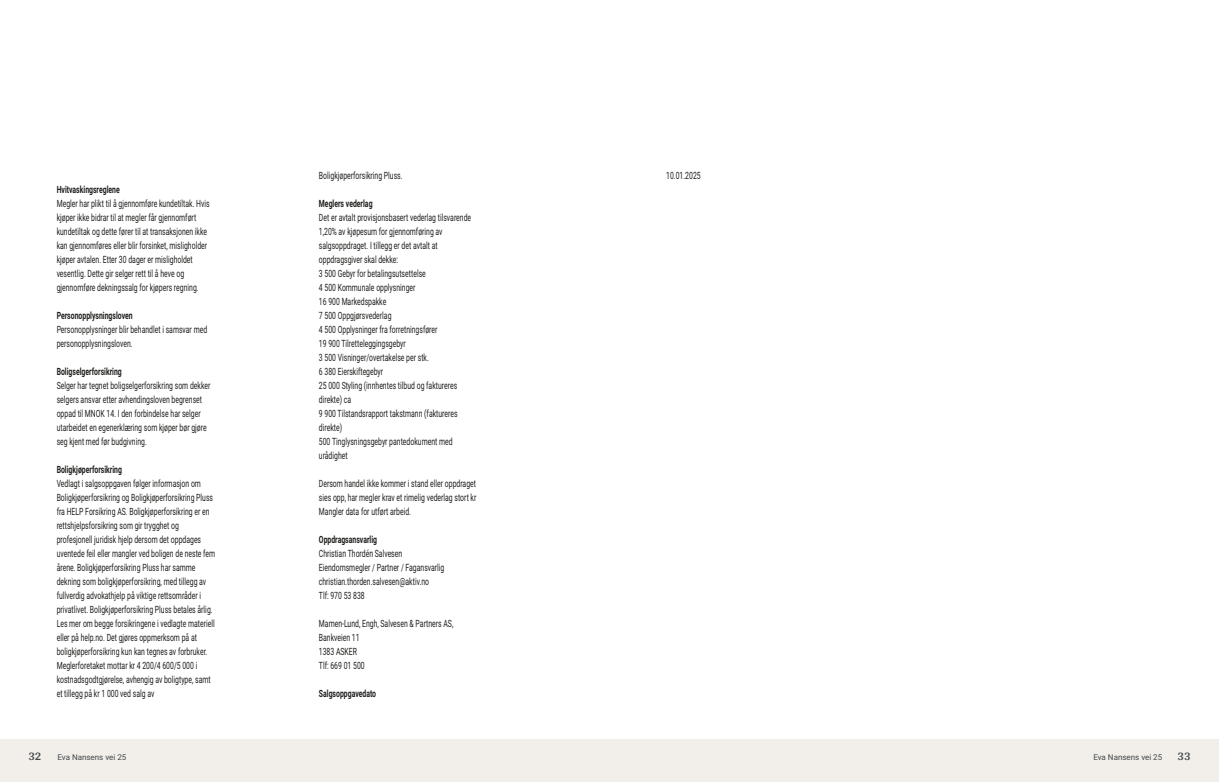
<style>
.page{position:relative;width:1219px;height:782px;background:#fff}
.page>*{position:absolute;margin:0;border:0;box-sizing:border-box;transform-origin:0 0}
.t1{font:700 12px "Arya";color:#414749}
.t2{font:10px/14px "Roboto Vitec";color:#1d1d1b;scale:.69 1}
.t3{font:700 10px "Roboto Vitec";color:#1d1d1b;scale:.69 1}
.t4{font:8px "Roboto Vitec";color:#414749}
</style>
<div class="page">
<div style="left:0;top:739px;width:612px;height:42px;background:#f2eeea"></div>
<div style="left:607px;top:739px;width:612px;height:42px;background:#f2eeea"></div>
<p class="t3" style="left:57px;top:182px;width:93px">Hvitvaskingsreglene</p>
<p class="t2" style="left:57px;top:195px;width:223px">Megler har plikt til å gjennomføre kundetiltak. Hvis kjøper ikke bidrar til at megler får gjennomført kundetiltak og dette fører til at transaksjonen ikke kan gjennomføres eller blir forsinket, misligholder kjøper avtalen. Etter 30 dager er misligholdet vesentlig. Dette gir selger rett til å heve og gjennomføre dekningssalg for kjøpers regning.</p>
<p class="t3" style="left:57px;top:308px;width:112px">Personopplysningsloven</p>
<p class="t2" style="left:57px;top:321px;width:220px">Personopplysninger blir behandlet i samsvar med personopplysningsloven.</p>
<p class="t3" style="left:57px;top:364px;width:96px">Boligselgerforsikring</p>
<p class="t2" style="left:57px;top:377px;width:224px">Selger har tegnet boligselgerforsikring som dekker selgers ansvar etter avhendingsloven begrenset oppad til MNOK 14. I den forbindelse har selger utarbeidet en egenerklæring som kjøper bør gjøre seg kjent med før budgivning.</p>
<p class="t3" style="left:57px;top:462px;width:96px">Boligkjøperforsikring</p>
<p class="t2" style="left:57px;top:475px;width:231px">Vedlagt i salgsoppgaven følger informasjon om Boligkjøperforsikring og Boligkjøperforsikring Pluss fra HELP Forsikring AS. Boligkjøperforsikring er en rettshjelpsforsikring som gir trygghet og profesjonell juridisk hjelp dersom det oppdages uventede feil eller mangler ved boligen de neste fem årene. Boligkjøperforsikring Pluss har samme dekning som boligkjøperforsikring, med tillegg av fullverdig advokathjelp på viktige rettsområder i privatlivet. Boligkjøperforsikring Pluss betales årlig.<br>Les mer om begge forsikringene i vedlagte materiell eller på help.no. Det gjøres oppmerksom på at boligkjøperforsikring kun kan tegnes av forbruker.<br>Meglerforetaket mottar kr 4 200/4 600/5 000 i kostnadsgodtgjørelse, avhengig av boligtype, samt et tillegg på kr 1 000 ved salg av</p>
<p class="t1" style="left:28px;top:749px;width:15px">32</p>
<p class="t4" style="left:57px;top:751px;width:70px">Eva Nansens vei 25</p>
<p class="t2" style="left:319px;top:167px;width:123px">Boligkjøperforsikring Pluss.</p>
<p class="t3" style="left:319px;top:196px;width:79px">Meglers vederlag</p>
<p class="t2" style="left:319px;top:209px;width:222px">Det er avtalt provisjonsbasert vederlag tilsvarende<br>1,20% av kjøpesum for gjennomføring av salgsoppdraget. I tillegg er det avtalt at oppdragsgiver skal dekke:<br>3 500 Gebyr for betalingsutsettelse<br>4 500 Kommunale opplysninger<br>16 900 Markedspakke<br>7 500 Oppgjørsvederlag<br>4 500 Opplysninger fra forretningsfører<br>19 900 Tilretteleggingsgebyr<br>3 500 Visninger/overtakelse per stk.<br>6 380 Eierskiftegebyr<br>25 000 Styling (innhentes tilbud og faktureres direkte) ca<br>9 900 Tilstandsrapport takstmann (faktureres direkte)<br>500 Tinglysningsgebyr pantedokument med urådighet</p>
<p class="t2" style="left:319px;top:475px;width:230px;text-align:justify">Dersom handel ikke kommer i stand eller oppdraget sies opp, har megler krav et rimelig vederlag stort kr Mangler data for utført arbeid.</p>
<p class="t3" style="left:319px;top:532px;width:86px">Oppdragsansvarlig</p>
<p class="t2" style="left:319px;top:545px;width:183px">Christian Thordén Salvesen<br>Eiendomsmegler / Partner / Fagansvarlig christian.thorden.salvesen@aktiv.no<br>Tlf: 970 53 838</p>
<p class="t2" style="left:319px;top:615px;width:196px">Mamen‑Lund, Engh, Salvesen &amp; Partners AS,<br>Bankveien 11<br>1383 ASKER<br>Tlf: 669 01 500</p>
<p class="t3" style="left:319px;top:686px;width:84px">Salgsoppgavedato</p>
<p class="t2" style="left:666px;top:167px;width:52px">10.01.2025</p>
<p class="t4" style="left:1093px;top:751px;width:70px">Eva Nansens vei 25</p>
<p class="t1" style="left:1177px;top:749px;width:15px">33</p>
</div>
